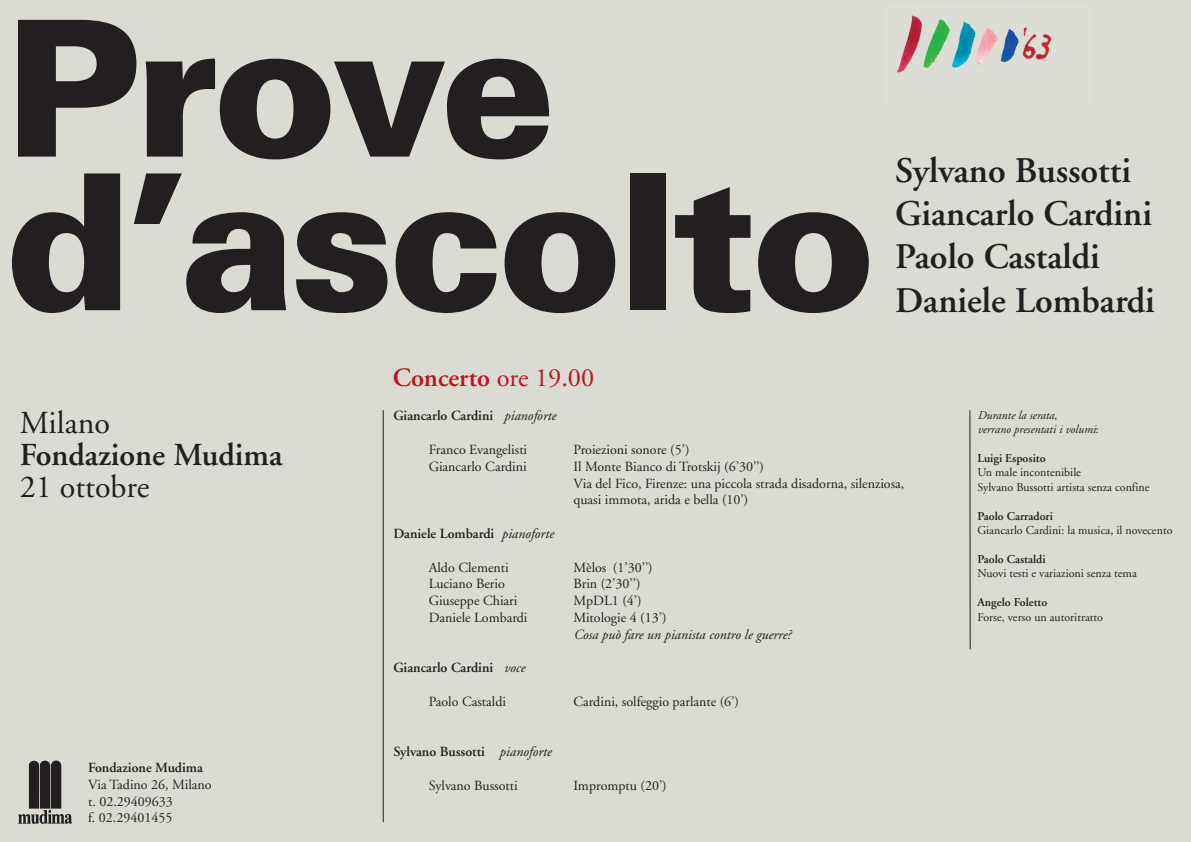
<style>
.page{position:relative;width:1191px;height:842px;background:#dadcd3}
.page>*{position:absolute;margin:0;border:0;box-sizing:border-box;transform-origin:0 0}
.t1{font:900 189.4px/153.6px "Univers";letter-spacing:-.035em;color:#231f20}
.t2{font:600 36px/43.2px "Adobe Garamond";color:#231f20}
.t3{font:600 32px "Adobe Garamond";color:#231f20}
.t4{font:32px "Adobe Garamond";color:#231f20}
.t5{font:600 26.3px "Adobe Garamond";color:#c2121a}
.t6{font:14px/16.8px "Adobe Garamond";color:#231f20}
.t7{font:600 14px "Adobe Garamond";color:#231f20}
.t8{font:italic 14px "Adobe Garamond";color:#231f20}
.t9{font:12px/14.4px "Adobe Garamond";color:#231f20}
.t10{font:600 12px "Adobe Garamond";color:#231f20}
.t11{font:italic 12px/14.4px "Adobe Garamond";color:#231f20}
.s1{font-weight:400}
.s2{font-weight:400;font-style:italic}
.s3{font-style:normal}
</style>
<div class="page">
<img style="left:18px;top:761px;width:54px;height:63px">
<img style="left:897px;top:15px;width:155px;height:58px">
<hr style="left:383px;top:410px;width:1px;height:412px;background:#231f20">
<hr style="left:969px;top:410px;width:1px;height:239px;background:#231f20">
<h1 class="t1" style="left:4px;top:30px;width:874px">Prove d’ascolto</h1>
<h3 class="t5" style="left:393px;top:368px;width:203px">Concerto <span class="s1">ore 19.00</span></h3>
<h2 class="t2" style="left:895px;top:152px;width:261px">Sylvano Bussotti<br>Giancarlo Cardini<br>Paolo Castaldi<br>Daniele Lombardi</h2>
<h3 class="t4" style="left:20px;top:410px;width:92px">Milano</h3>
<h3 class="t3" style="left:20px;top:442px;width:264px">Fondazione Mudima</h3>
<h3 class="t4" style="left:20px;top:474px;width:131px">21 ottobre</h3>
<p class="t7" style="left:88px;top:762px;width:116px">Fondazione Mudima</p>
<p class="t6" style="left:88px;top:777px;width:125px">Via Tadino 26, Milano t. 02.29409633<br>f. 02.29401455</p>
<p class="t7" style="left:393px;top:410px;width:164px">Giancarlo Cardini <span class="s2">pianoforte</span></p>
<p class="t6" style="left:429px;top:442px;width:100px">Franco Evangelisti</p>
<p class="t6" style="left:573px;top:442px;width:118px">Proiezioni sonore (5’)</p>
<p class="t6" style="left:429px;top:459px;width:99px">Giancarlo Cardini</p>
<p class="t6" style="left:573px;top:459px;width:332px">Il Monte Bianco di Trotskij (6’30’’)<br>Via del Fico, Firenze: una piccola strada disadorna, silenziosa, quasi immota, arida e bella (10’)</p>
<p class="t7" style="left:393px;top:528px;width:162px">Daniele Lombardi <span class="s2">pianoforte</span></p>
<p class="t6" style="left:429px;top:560px;width:82px">Aldo Clementi</p>
<p class="t6" style="left:573px;top:560px;width:81px">Mèlos (1’30’’)</p>
<p class="t6" style="left:429px;top:577px;width:78px">Luciano Berio</p>
<p class="t6" style="left:573px;top:577px;width:69px">Brin (2’30’’)</p>
<p class="t6" style="left:429px;top:593px;width:90px">Giuseppe Chiari</p>
<p class="t6" style="left:573px;top:593px;width:70px">MpDL1 (4’)</p>
<p class="t6" style="left:429px;top:610px;width:100px">Daniele Lombardi</p>
<p class="t6" style="left:573px;top:610px;width:95px">Mitologie 4 (13’)</p>
<p class="t8" style="left:573px;top:629px;width:219px">Cosa può fare un pianista contro le guerre?</p>
<p class="t7" style="left:393px;top:662px;width:133px">Giancarlo Cardini <span class="s2">voce</span></p>
<p class="t6" style="left:429px;top:694px;width:79px">Paolo Castaldi</p>
<p class="t6" style="left:573px;top:694px;width:167px">Cardini, solfeggio parlante (6’)</p>
<p class="t7" style="left:393px;top:746px;width:160px">Sylvano Bussotti <span class="s2">pianoforte</span></p>
<p class="t6" style="left:429px;top:778px;width:90px">Sylvano Bussotti</p>
<p class="t6" style="left:573px;top:778px;width:95px">Impromptu (20’)</p>
<p class="t11" style="left:977px;top:409px;width:123px">Durante la serata,<br>verrano presentati i volumi<span class="s3">:</span></p>
<p class="t10" style="left:977px;top:453px;width:70px">Luigi Esposito</p>
<p class="t9" style="left:977px;top:466px;width:174px">Un male incontenibile<br>Sylvano Bussotti artista senza confine</p>
<p class="t10" style="left:977px;top:511px;width:77px">Paolo Carradori</p>
<p class="t9" style="left:977px;top:524px;width:197px">Giancarlo Cardini: la musica, il novecento</p>
<p class="t10" style="left:977px;top:554px;width:70px">Paolo Castaldi</p>
<p class="t9" style="left:977px;top:567px;width:161px">Nuovi testi e variazioni senza tema</p>
<p class="t10" style="left:977px;top:597px;width:71px">Angelo Foletto</p>
<p class="t9" style="left:977px;top:610px;width:127px">Forse, verso un autoritratto</p>
</div>
